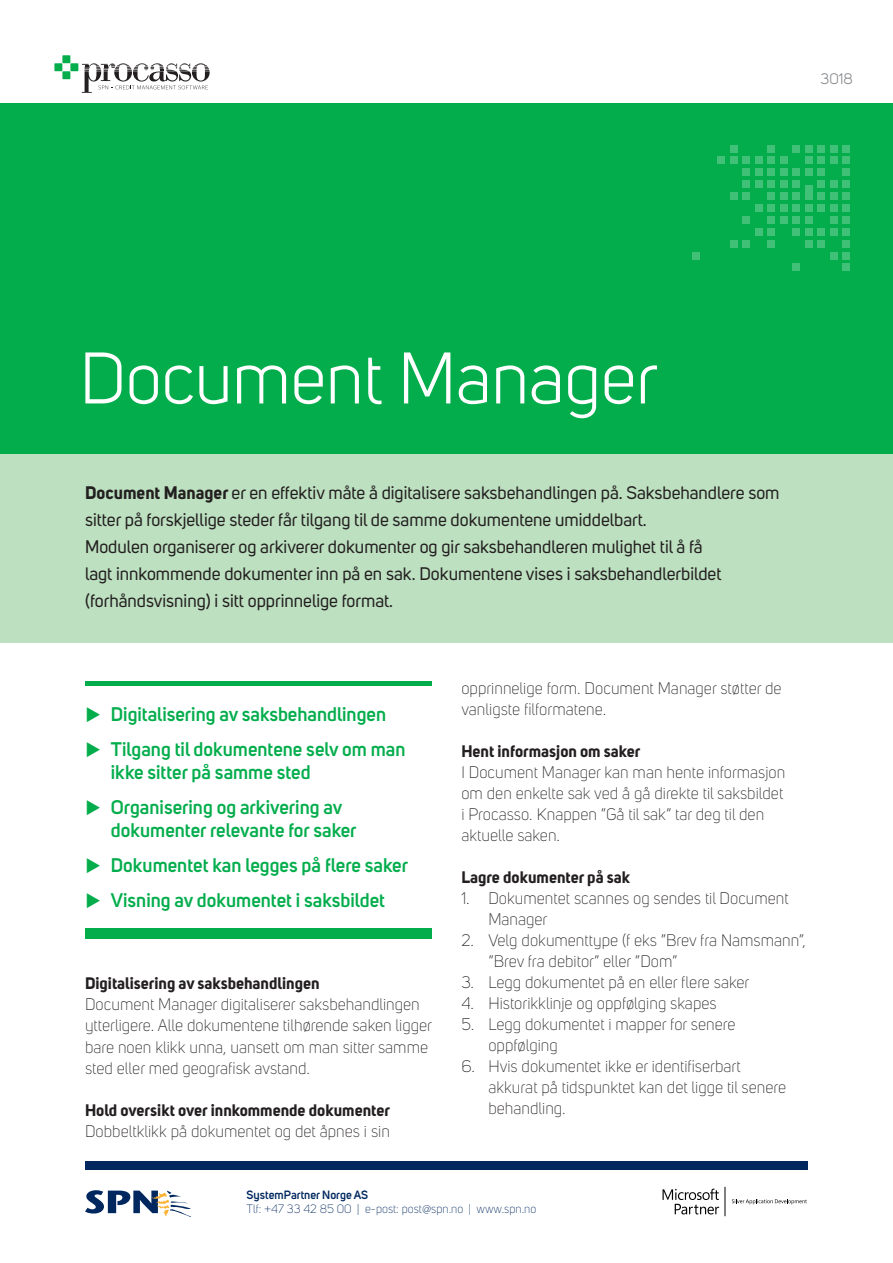
<style>
.page{position:relative;width:893px;height:1263px;background:#fff}
.page>*{position:absolute;margin:0;border:0;box-sizing:border-box;transform-origin:0 0}
.Ingress{font:72px "Uni Sans";color:#fff}
.t1{font:600 19.5px/22.5px "Uni Sans";color:#03ad4c}
.Ingress-2{font:18px/27px "Uni Sans";color:#231f20}
.t2{font:300 16.5px/21px "Uni Sans";color:#231f20}
.t3{font:700 16.5px "Uni Sans";color:#231f20}
.t4{font:15px "Uni Sans";color:#808285}
.t5{font:300 11.85px "Uni Sans";color:#00285f}
.t6{font:600 11.85px "Uni Sans";color:#00285f}
.s1{font-weight:700}
</style>
<div class="page">
<div style="left:0;top:103px;width:893px;height:351px;background:#03ad4c"></div>
<div style="left:0;top:454px;width:893px;height:189px;background:#bde0c0"></div>
<div style="left:85px;top:1161px;width:723px;height:8px;background:#00285f"></div>
<div style="left:62px;top:55px;width:8px;height:8px;background:#03ad4c"></div>
<div style="left:62px;top:71px;width:8px;height:8px;background:#03ad4c"></div>
<div style="left:54px;top:63px;width:8px;height:8px;background:#03ad4c"></div>
<div style="left:70px;top:63px;width:8px;height:8px;background:#03ad4c"></div>
<svg style="left:82px;top:63px;width:128px;height:30px"></svg>
<svg style="left:85px;top:1190px;width:106px;height:27px"></svg>
<svg style="left:662px;top:1188px;width:57px;height:26px"></svg>
<svg style="left:725px;top:1187px;width:1px;height:29px"></svg>
<svg style="left:732px;top:1199px;width:75px;height:5px"></svg>
<div style="left:730px;top:145px;width:8px;height:7px;background:#41c178"></div>
<div style="left:767px;top:145px;width:8px;height:7px;background:#41c178"></div>
<div style="left:792px;top:145px;width:8px;height:7px;background:#41c178"></div>
<div style="left:805px;top:145px;width:8px;height:7px;background:#41c178"></div>
<div style="left:817px;top:145px;width:8px;height:7px;background:#41c178"></div>
<div style="left:830px;top:145px;width:8px;height:7px;background:#41c178"></div>
<div style="left:842px;top:145px;width:8px;height:7px;background:#41c178"></div>
<div style="left:717px;top:156px;width:8px;height:8px;background:#41c178"></div>
<div style="left:730px;top:156px;width:8px;height:8px;background:#41c178"></div>
<div style="left:742px;top:156px;width:8px;height:8px;background:#41c178"></div>
<div style="left:755px;top:156px;width:8px;height:8px;background:#41c178"></div>
<div style="left:767px;top:156px;width:8px;height:8px;background:#41c178"></div>
<div style="left:780px;top:156px;width:8px;height:8px;background:#41c178"></div>
<div style="left:805px;top:156px;width:8px;height:8px;background:#41c178"></div>
<div style="left:817px;top:156px;width:8px;height:8px;background:#41c178"></div>
<div style="left:805px;top:168px;width:8px;height:8px;background:#41c178"></div>
<div style="left:830px;top:156px;width:8px;height:8px;background:#41c178"></div>
<div style="left:842px;top:156px;width:8px;height:8px;background:#41c178"></div>
<div style="left:742px;top:168px;width:8px;height:8px;background:#41c178"></div>
<div style="left:755px;top:168px;width:8px;height:8px;background:#41c178"></div>
<div style="left:767px;top:168px;width:8px;height:8px;background:#41c178"></div>
<div style="left:780px;top:168px;width:8px;height:8px;background:#41c178"></div>
<div style="left:792px;top:168px;width:8px;height:8px;background:#41c178"></div>
<div style="left:817px;top:168px;width:8px;height:8px;background:#41c178"></div>
<div style="left:842px;top:168px;width:8px;height:8px;background:#41c178"></div>
<div style="left:742px;top:180px;width:8px;height:8px;background:#41c178"></div>
<div style="left:755px;top:180px;width:8px;height:8px;background:#41c178"></div>
<div style="left:767px;top:180px;width:8px;height:8px;background:#41c178"></div>
<div style="left:780px;top:180px;width:8px;height:8px;background:#41c178"></div>
<div style="left:792px;top:180px;width:8px;height:8px;background:#41c178"></div>
<div style="left:805px;top:186px;width:8px;height:9px;background:#41c178"></div>
<div style="left:830px;top:180px;width:8px;height:8px;background:#41c178"></div>
<div style="left:842px;top:180px;width:8px;height:8px;background:#41c178"></div>
<div style="left:730px;top:192px;width:8px;height:8px;background:#41c178"></div>
<div style="left:742px;top:192px;width:8px;height:8px;background:#41c178"></div>
<div style="left:767px;top:192px;width:8px;height:8px;background:#41c178"></div>
<div style="left:780px;top:192px;width:8px;height:8px;background:#41c178"></div>
<div style="left:792px;top:192px;width:8px;height:8px;background:#41c178"></div>
<div style="left:805px;top:192px;width:8px;height:8px;background:#41c178"></div>
<div style="left:817px;top:192px;width:8px;height:8px;background:#41c178"></div>
<div style="left:817px;top:180px;width:8px;height:8px;background:#41c178"></div>
<div style="left:830px;top:192px;width:8px;height:8px;background:#41c178"></div>
<div style="left:842px;top:192px;width:8px;height:8px;background:#41c178"></div>
<div style="left:755px;top:204px;width:8px;height:8px;background:#41c178"></div>
<div style="left:767px;top:204px;width:8px;height:8px;background:#41c178"></div>
<div style="left:780px;top:204px;width:8px;height:8px;background:#41c178"></div>
<div style="left:792px;top:204px;width:8px;height:8px;background:#41c178"></div>
<div style="left:805px;top:204px;width:8px;height:8px;background:#41c178"></div>
<div style="left:817px;top:204px;width:8px;height:8px;background:#41c178"></div>
<div style="left:830px;top:204px;width:8px;height:8px;background:#41c178"></div>
<div style="left:842px;top:204px;width:8px;height:8px;background:#41c178"></div>
<div style="left:742px;top:216px;width:8px;height:8px;background:#41c178"></div>
<div style="left:767px;top:216px;width:8px;height:8px;background:#41c178"></div>
<div style="left:780px;top:216px;width:8px;height:8px;background:#41c178"></div>
<div style="left:792px;top:216px;width:8px;height:8px;background:#41c178"></div>
<div style="left:805px;top:216px;width:8px;height:8px;background:#41c178"></div>
<div style="left:830px;top:216px;width:8px;height:8px;background:#41c178"></div>
<div style="left:842px;top:216px;width:8px;height:8px;background:#41c178"></div>
<div style="left:767px;top:228px;width:8px;height:8px;background:#41c178"></div>
<div style="left:792px;top:228px;width:8px;height:8px;background:#41c178"></div>
<div style="left:805px;top:228px;width:8px;height:8px;background:#41c178"></div>
<div style="left:817px;top:228px;width:8px;height:8px;background:#41c178"></div>
<div style="left:830px;top:228px;width:8px;height:8px;background:#41c178"></div>
<div style="left:842px;top:228px;width:8px;height:8px;background:#41c178"></div>
<div style="left:755px;top:228px;width:8px;height:8px;background:#41c178"></div>
<div style="left:767px;top:240px;width:8px;height:8px;background:#41c178"></div>
<div style="left:805px;top:240px;width:8px;height:8px;background:#41c178"></div>
<div style="left:817px;top:240px;width:8px;height:8px;background:#41c178"></div>
<div style="left:730px;top:240px;width:8px;height:8px;background:#41c178"></div>
<div style="left:742px;top:240px;width:8px;height:8px;background:#41c178"></div>
<div style="left:842px;top:240px;width:8px;height:8px;background:#41c178"></div>
<div style="left:692px;top:252px;width:8px;height:8px;background:#41c178"></div>
<div style="left:830px;top:252px;width:8px;height:8px;background:#41c178"></div>
<div style="left:842px;top:252px;width:8px;height:8px;background:#41c178"></div>
<div style="left:792px;top:263px;width:8px;height:8px;background:#41c178"></div>
<div style="left:842px;top:263px;width:8px;height:8px;background:#41c178"></div>
<div style="left:85px;top:928px;width:347px;height:10px;background:#03ad4c"></div>
<hr style="left:85px;top:682px;width:347px;height:4px;background:#03ad4c">
<p class="t4" style="left:821px;top:70px;width:34px">3018</p>
<p class="Ingress" style="left:80px;top:337px;width:580px">Document Manager</p>
<p class="Ingress-2" style="left:85px;top:480px;width:696px"><span class="s1">Document Manager</span> er en effektiv måte å digitalisere saksbehandlingen på. Saksbehandlere som sitter på forskjellige steder får tilgang til de samme dokumentene umiddelbart.</p>
<p class="Ingress-2" style="left:85px;top:534px;width:638px">Modulen organiserer og arkiverer dokumenter og gir saksbehandleren mulighet til å få lagt innkommende dokumenter inn på en sak. Dokumentene vises i saksbehandlerbildet (forhåndsvisning) i sitt opprinnelige format.</p>
<p class="t1" style="left:85px;top:703px;width:302px">◆ Digitalisering av saksbehandlingen</p>
<p class="t1" style="left:111px;top:738px;width:296px;text-indent:-26px">◆ Tilgang til dokumentene selv om man ikke sitter på samme sted</p>
<p class="t1" style="left:111px;top:796px;width:247px;text-indent:-26px">◆ Organisering og arkivering av dokumenter relevante for saker</p>
<p class="t1" style="left:85px;top:854px;width:324px">◆ Dokumentet kan legges på flere saker</p>
<p class="t1" style="left:85px;top:889px;width:301px">◆ Visning av dokumentet i saksbildet</p>
<p class="t3" style="left:85px;top:973px;width:236px">Digitalisering av saksbehandlingen</p>
<p class="t2" style="left:85px;top:994px;width:348px">Document Manager digitaliserer saksbehandlingen ytterligere. Alle dokumentene tilhørende saken ligger bare noen klikk unna, uansett om man sitter samme sted eller med geografisk avstand.</p>
<p class="t3" style="left:85px;top:1099px;width:306px">Hold oversikt over innkommende dokumenter</p>
<p class="t2" style="left:85px;top:1120px;width:306px">Dobbeltklikk på dokumentet og det åpnes i sin</p>
<p class="t2" style="left:461px;top:678px;width:322px">opprinnelige form. Document Manager støtter de vanligste filformatene.</p>
<p class="t3" style="left:461px;top:741px;width:181px">Hent informasjon om saker</p>
<p class="t2" style="left:461px;top:762px;width:325px">I Document Manager kan man hente informasjon om den enkelte sak ved å gå direkte til saksbildet i Procasso. Knappen ”Gå til sak” tar deg til den aktuelle saken.</p>
<p class="t3" style="left:461px;top:867px;width:170px">Lagre dokumenter på sak</p>
<p class="t2" style="left:488px;top:888px;width:302px;text-indent:-27px">1. Dokumentet scannes og sendes til Document<br>Manager</p>
<p class="t2" style="left:488px;top:930px;width:319px;text-indent:-27px">2. Velg dokumenttype (f eks ”Brev fra Namsmann”, ”Brev fra debitor” eller ”Dom”</p>
<p class="t2" style="left:461px;top:972px;width:289px">3. Legg dokumentet på en eller flere saker</p>
<p class="t2" style="left:461px;top:993px;width:257px">4. Historikklinje og oppfølging skapes</p>
<p class="t2" style="left:488px;top:1014px;width:249px;text-indent:-27px">5. Legg dokumentet i mapper for senere oppfølging</p>
<p class="t2" style="left:488px;top:1056px;width:299px;text-indent:-27px">6. Hvis dokumentet ikke er identifiserbart akkurat på tidspunktet kan det ligge til senere behandling.</p>
<p class="t6" style="left:247px;top:1188px;width:123px">SystemPartner Norge AS</p>
<p class="t5" style="left:247px;top:1202px;width:291px">Tlf: +47 33 42 85 00 | e-post: post@spn.no | www.spn.no</p>
</div>
